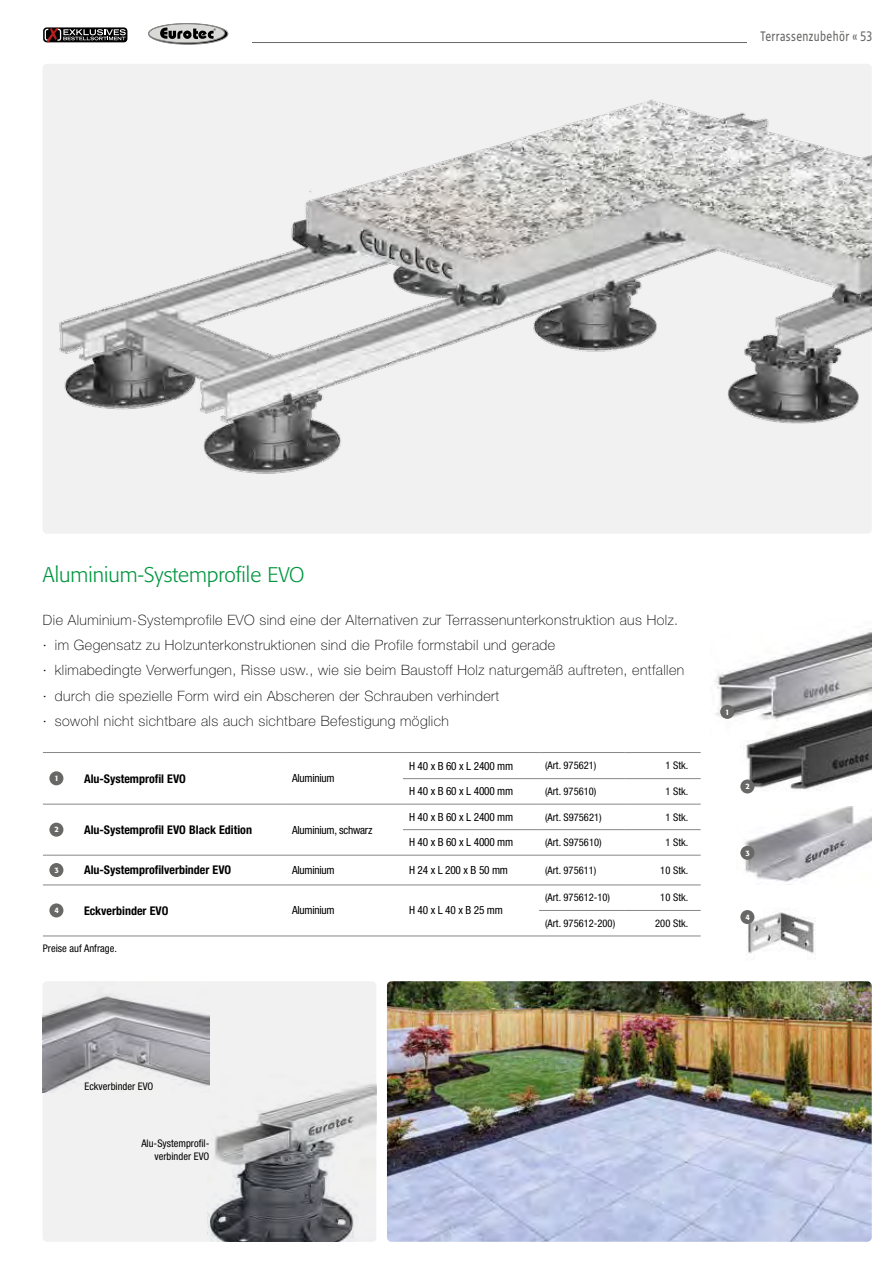
<style>
.page{position:relative;width:893px;height:1263px;background:#fff}
.page>*{position:absolute;margin:0;border:0;box-sizing:border-box;transform-origin:0 0}
.t1{font:300 21px "Formata Std";color:#009640}
.t2{font:15px "Hagebau Condensed";letter-spacing:.03em;color:#686867;scale:.9 1}
.t3{font:100 14.25px/25.2px "Helvetica Neue LT Pro";letter-spacing:.03em;color:#000}
.t4{font:700 condensed 12px "Helvetica Neue LT Pro";color:#000}
.t5{font:condensed 11.25px "Helvetica Neue LT Pro";letter-spacing:-.02em;color:#000}
.t6{font:condensed 10.5px/12.8px "Helvetica Neue LT Pro";color:#000;text-align:right}
.t7{font:500 7.8px "Formata Std";color:#fff}
</style>
<div class="page">
<hr style="left:43px;top:42px;width:754px;height:1px;background:#686867">
<div style="left:43px;top:981px;width:333px;height:261px;background:#f1f1f1;border-radius:4px"></div>
<div style="left:43px;top:64px;width:829px;height:470px;background:#f1f1f1;border-radius:4px"></div>
<img style="left:59px;top:100px;width:813px;height:374px">
<hr style="left:43px;top:752px;width:35px;height:1px;background:#878786">
<hr style="left:78px;top:752px;width:208px;height:1px;background:#878786">
<hr style="left:286px;top:752px;width:117px;height:1px;background:#878786">
<hr style="left:403px;top:752px;width:136px;height:1px;background:#878786">
<hr style="left:539px;top:752px;width:85px;height:1px;background:#878786">
<hr style="left:624px;top:752px;width:77px;height:1px;background:#878786">
<hr style="left:403px;top:778px;width:136px;height:1px;background:#878786">
<hr style="left:539px;top:778px;width:85px;height:1px;background:#878786">
<hr style="left:624px;top:778px;width:77px;height:1px;background:#878786">
<hr style="left:43px;top:804px;width:35px;height:1px;background:#878786">
<hr style="left:78px;top:804px;width:208px;height:1px;background:#878786">
<hr style="left:286px;top:804px;width:117px;height:1px;background:#878786">
<hr style="left:403px;top:804px;width:136px;height:1px;background:#878786">
<hr style="left:539px;top:804px;width:85px;height:1px;background:#878786">
<hr style="left:624px;top:804px;width:77px;height:1px;background:#878786">
<hr style="left:403px;top:829px;width:136px;height:1px;background:#878786">
<hr style="left:539px;top:829px;width:85px;height:1px;background:#878786">
<hr style="left:624px;top:829px;width:77px;height:1px;background:#878786">
<hr style="left:43px;top:855px;width:35px;height:1px;background:#878786">
<hr style="left:78px;top:855px;width:208px;height:1px;background:#878786">
<hr style="left:286px;top:855px;width:117px;height:1px;background:#878786">
<hr style="left:403px;top:855px;width:136px;height:1px;background:#878786">
<hr style="left:539px;top:855px;width:85px;height:1px;background:#878786">
<hr style="left:624px;top:855px;width:77px;height:1px;background:#878786">
<hr style="left:43px;top:884px;width:35px;height:1px;background:#878786">
<hr style="left:78px;top:884px;width:208px;height:1px;background:#878786">
<hr style="left:286px;top:884px;width:117px;height:1px;background:#878786">
<hr style="left:403px;top:884px;width:136px;height:1px;background:#878786">
<hr style="left:539px;top:884px;width:85px;height:1px;background:#878786">
<hr style="left:624px;top:884px;width:77px;height:1px;background:#878786">
<hr style="left:539px;top:910px;width:85px;height:1px;background:#878786">
<hr style="left:624px;top:910px;width:77px;height:1px;background:#878786">
<hr style="left:43px;top:935px;width:35px;height:1px;background:#878786">
<hr style="left:78px;top:935px;width:208px;height:1px;background:#878786">
<hr style="left:286px;top:935px;width:117px;height:1px;background:#878786">
<hr style="left:403px;top:935px;width:136px;height:1px;background:#878786">
<hr style="left:539px;top:935px;width:85px;height:1px;background:#878786">
<hr style="left:624px;top:935px;width:77px;height:1px;background:#878786">
<div style="left:49px;top:771px;width:14px;height:14px;background:#686867;border-radius:50%"></div>
<div style="left:49px;top:823px;width:14px;height:14px;background:#686867;border-radius:50%"></div>
<div style="left:49px;top:863px;width:14px;height:14px;background:#686867;border-radius:50%"></div>
<div style="left:49px;top:903px;width:14px;height:14px;background:#686867;border-radius:50%"></div>
<img style="left:715px;top:629px;width:157px;height:90px">
<img style="left:740px;top:689px;width:132px;height:105px">
<img style="left:741px;top:806px;width:131px;height:79px">
<img style="left:747px;top:910px;width:69px;height:45px">
<div style="left:720px;top:705px;width:14px;height:14px;background:#686867;border-radius:50%"></div>
<div style="left:740px;top:846px;width:14px;height:14px;background:#686867;border-radius:50%"></div>
<div style="left:740px;top:779px;width:14px;height:14px;background:#686867;border-radius:50%"></div>
<div style="left:740px;top:910px;width:14px;height:14px;background:#686867;border-radius:50%"></div>
<img style="left:43px;top:996px;width:166px;height:97px">
<img style="left:207px;top:1074px;width:169px;height:168px">
<img style="left:387px;top:981px;width:485px;height:261px">
<div style="left:21px;top:21px;width:231px;height:28px;background:#fff"></div>
<svg style="left:43px;top:27px;width:84px;height:15px"></svg>
<svg style="left:45px;top:28px;width:81px;height:15px"></svg>
<svg style="left:148px;top:23px;width:80px;height:21px"></svg>
<div style="left:149px;top:24px;width:76px;height:19px;background:#dadad9;border-radius:50%"></div>
<div style="left:149px;top:24px;width:76px;height:19px;border:1px solid #878786;border-radius:50%"></div>
<div style="left:148px;top:23px;width:80px;height:21px;border:1px solid #878786;border-radius:50%"></div>
<svg style="left:160px;top:28px;width:56px;height:11px"></svg>
<div style="left:747px;top:21px;width:125px;height:28px;background:#fff"></div>
<p class="t2" style="left:761px;top:28px;width:125px">Terrassenzubehör « 53</p>
<h1 class="t1" style="left:43px;top:562px;width:263px">Aluminium-Systemprofile EVO</h1>
<p class="t3" style="left:43px;top:607px;width:643px">Die Aluminium-Systemprofile EVO sind eine der Alternativen zur Terrassenunterkonstruktion aus Holz. · im Gegensatz zu Holzunterkonstruktionen sind die Profile formstabil und gerade<br>· klimabedingte Verwerfungen, Risse usw., wie sie beim Baustoff Holz naturgemäß auftreten, entfallen · durch die spezielle Form wird ein Abscheren der Schrauben verhindert<br>· sowohl nicht sichtbare als auch sichtbare Befestigung möglich</p>
<p class="t7" style="left:54px;top:773px;width:6px">1</p>
<p class="t4" style="left:84px;top:771px;width:103px">Alu-Systemprofil EVO</p>
<p class="t5" style="left:292px;top:772px;width:44px">Aluminium</p>
<p class="t7" style="left:54px;top:825px;width:6px">2</p>
<p class="t4" style="left:84px;top:822px;width:170px">Alu-Systemprofil EVO Black Edition</p>
<p class="t5" style="left:292px;top:823px;width:82px">Aluminium, schwarz</p>
<p class="t5" style="left:409px;top:759px;width:106px">H 40 x B 60 x L 2400 mm</p>
<p class="t6" style="left:545px;top:759px;width:53px">(Art. 975621)</p>
<p class="t6" style="left:665px;top:759px;width:24px">1 Stk.</p>
<p class="t5" style="left:409px;top:785px;width:106px">H 40 x B 60 x L 4000 mm</p>
<p class="t6" style="left:545px;top:785px;width:53px">(Art. 975610)</p>
<p class="t6" style="left:665px;top:785px;width:24px">1 Stk.</p>
<p class="t5" style="left:409px;top:810px;width:106px">H 40 x B 60 x L 2400 mm</p>
<p class="t6" style="left:545px;top:810px;width:58px">(Art. S975621)</p>
<p class="t6" style="left:665px;top:810px;width:24px">1 Stk.</p>
<p class="t5" style="left:409px;top:836px;width:106px">H 40 x B 60 x L 4000 mm</p>
<p class="t6" style="left:545px;top:836px;width:58px">(Art. S975610)</p>
<p class="t6" style="left:665px;top:836px;width:24px">1 Stk.</p>
<p class="t7" style="left:54px;top:865px;width:6px">3</p>
<p class="t4" style="left:84px;top:863px;width:149px">Alu-Systemprofilverbinder EVO</p>
<p class="t5" style="left:292px;top:863px;width:44px">Aluminium</p>
<p class="t5" style="left:409px;top:863px;width:101px">H 24 x L 200 x B 50 mm</p>
<p class="t6" style="left:545px;top:863px;width:53px">(Art. 975611)</p>
<p class="t6" style="left:660px;top:863px;width:30px">10 Stk.</p>
<p class="t7" style="left:54px;top:906px;width:6px">4</p>
<p class="t4" style="left:84px;top:903px;width:86px">Eckverbinder EVO</p>
<p class="t5" style="left:292px;top:904px;width:44px">Aluminium</p>
<p class="t5" style="left:409px;top:904px;width:95px">H 40 x L 40 x B 25 mm</p>
<p class="t6" style="left:545px;top:891px;width:67px">(Art. 975612-10)</p>
<p class="t6" style="left:660px;top:891px;width:30px">10 Stk.</p>
<p class="t6" style="left:545px;top:917px;width:72px">(Art. 975612-200)</p>
<p class="t6" style="left:655px;top:917px;width:35px">200 Stk.</p>
<p class="t6" style="left:43px;top:942px;width:76px">Preise auf Anfrage.</p>
<p class="t7" style="left:725px;top:707px;width:6px">1</p>
<p class="t7" style="left:745px;top:782px;width:6px">2</p>
<p class="t7" style="left:745px;top:848px;width:6px">3</p>
<p class="t7" style="left:745px;top:912px;width:6px">4</p>
<p class="t6" style="left:85px;top:1080px;width:70px">Eckverbinder EVO</p>
<p class="t6" style="left:141px;top:1137px;width:70px">Alu-Systemprofil&shy;verbinder EVO</p>
</div>
